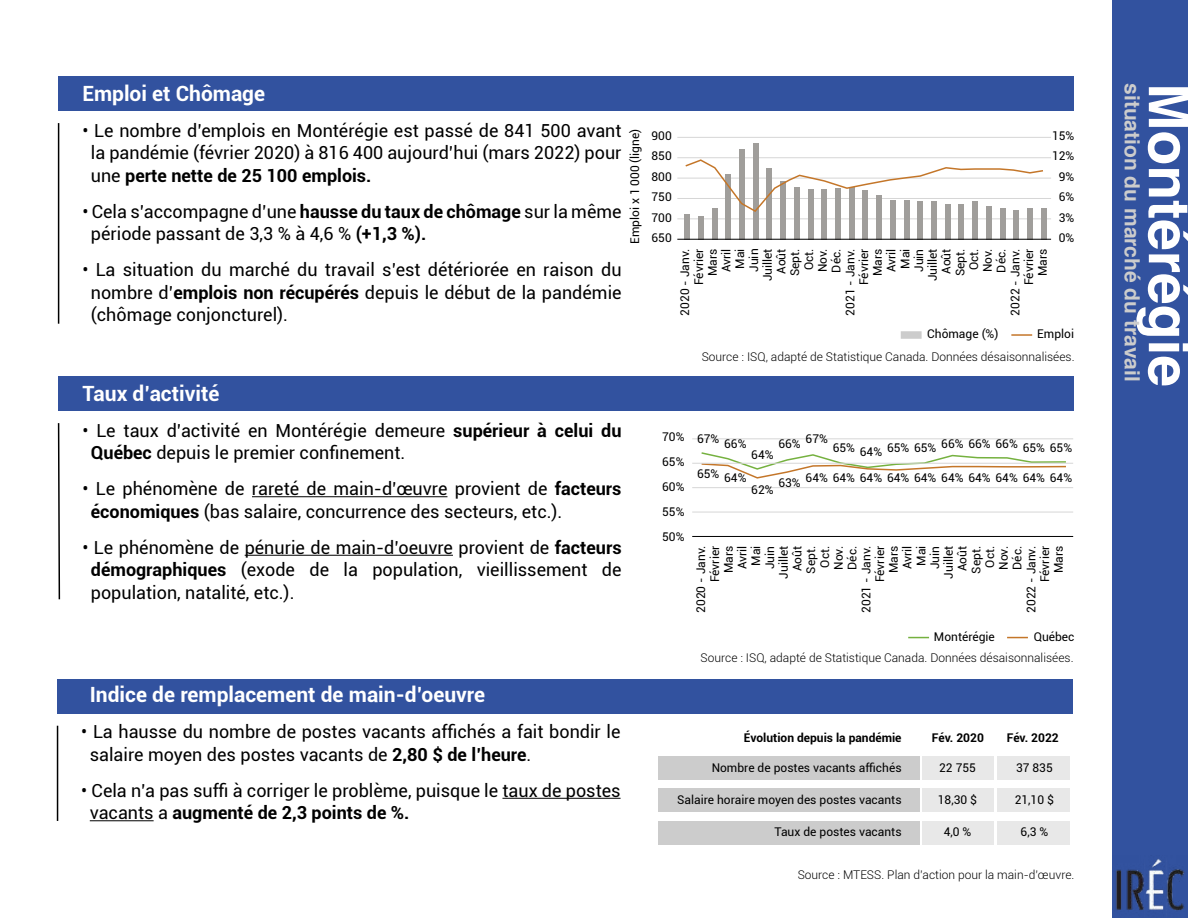
<style>
.page{position:relative;width:1188px;height:918px;background:#fff}
.page>*{position:absolute;margin:0;border:0;box-sizing:border-box;transform-origin:0 0}
.t1{font:700 57px "Helvetica";color:#fff}
.t2{font:700 21px "Roboto";color:#fff}
.t3{font:700 21px "Helvetica";color:#ccc}
.t4{font:18px/22.5px "Roboto";color:#000}
.t5{font:12px/13.8px "Roboto";color:#000;text-align:justify}
.t6{font:300 12px "Roboto";color:#000}
.t7{font:700 12px "Roboto";color:#000}
.s1{font-weight:700}
</style>
<div class="page">
<div style="left:658px;top:789px;width:262px;height:23px;background:#ccc"></div>
<div style="left:997px;top:789px;width:72px;height:23px;background:#e8e8e8"></div>
<div style="left:922px;top:789px;width:72px;height:23px;background:#e8e8e8"></div>
<div style="left:658px;top:756px;width:262px;height:23px;background:#ccc"></div>
<div style="left:997px;top:756px;width:72px;height:23px;background:#e8e8e8"></div>
<div style="left:922px;top:756px;width:72px;height:23px;background:#e8e8e8"></div>
<div style="left:658px;top:821px;width:262px;height:23px;background:#ccc"></div>
<div style="left:997px;top:821px;width:72px;height:23px;background:#e8e8e8"></div>
<div style="left:922px;top:821px;width:72px;height:23px;background:#e8e8e8"></div>
<div style="left:58px;top:77px;width:1015px;height:34px;background:#32529f"></div>
<div style="left:58px;top:377px;width:1015px;height:34px;background:#32529f"></div>
<div style="left:57px;top:679px;width:1015px;height:34px;background:#32529f"></div>
<hr style="left:252px;top:496px;width:195px;height:1px;background:#000">
<hr style="left:245px;top:555px;width:208px;height:1px;background:#000">
<hr style="left:502px;top:798px;width:119px;height:1px;background:#000">
<hr style="left:90px;top:820px;width:64px;height:1px;background:#000">
<hr style="left:58px;top:123px;width:1px;height:201px;background:#000">
<svg style="left:57px;top:423px;width:4px;height:177px"></svg>
<hr style="left:57px;top:726px;width:1px;height:95px;background:#000">
<div style="left:1112px;top:0;width:76px;height:918px;background:#32529f"></div>
<img style="left:1116px;top:859px;width:69px;height:52px">
<svg style="left:908px;top:637px;width:21px;height:1px"></svg>
<div style="left:901px;top:331px;width:21px;height:8px;background:#ccc"></div>
<svg style="left:1007px;top:637px;width:21px;height:1px"></svg>
<hr style="left:1011px;top:334px;width:21px;height:2px;background:#c47629">
<svg style="left:700px;top:452px;width:367px;height:27px"></svg>
<hr style="left:692px;top:438px;width:381px;height:1px;background:#d6d6d6">
<hr style="left:677px;top:137px;width:374px;height:1px;background:#d6d6d6">
<hr style="left:677px;top:157px;width:374px;height:1px;background:#d6d6d6">
<hr style="left:692px;top:487px;width:381px;height:1px;background:#d6d6d6">
<hr style="left:692px;top:463px;width:381px;height:1px;background:#d6d6d6">
<hr style="left:692px;top:512px;width:381px;height:1px;background:#d6d6d6">
<hr style="left:677px;top:198px;width:374px;height:1px;background:#d6d6d6">
<hr style="left:677px;top:218px;width:374px;height:1px;background:#d6d6d6">
<hr style="left:677px;top:178px;width:374px;height:1px;background:#d6d6d6">
<hr style="left:692px;top:536px;width:381px;height:1px;background:#000">
<div style="left:684px;top:215px;width:6px;height:25px;background:#a09e9b"></div>
<div style="left:698px;top:216px;width:6px;height:24px;background:#a09e9b"></div>
<div style="left:753px;top:143px;width:5px;height:97px;background:#a09e9b"></div>
<div style="left:808px;top:189px;width:5px;height:51px;background:#a09e9b"></div>
<div style="left:863px;top:190px;width:5px;height:50px;background:#a09e9b"></div>
<div style="left:917px;top:201px;width:6px;height:39px;background:#a09e9b"></div>
<div style="left:1000px;top:208px;width:5px;height:32px;background:#a09e9b"></div>
<div style="left:726px;top:174px;width:5px;height:66px;background:#a09e9b"></div>
<div style="left:780px;top:181px;width:6px;height:59px;background:#a09e9b"></div>
<div style="left:835px;top:188px;width:6px;height:52px;background:#a09e9b"></div>
<div style="left:890px;top:200px;width:6px;height:40px;background:#a09e9b"></div>
<div style="left:972px;top:201px;width:6px;height:39px;background:#a09e9b"></div>
<div style="left:945px;top:204px;width:5px;height:36px;background:#a09e9b"></div>
<div style="left:1027px;top:208px;width:6px;height:32px;background:#a09e9b"></div>
<div style="left:712px;top:208px;width:5px;height:32px;background:#a09e9b"></div>
<div style="left:767px;top:168px;width:5px;height:72px;background:#a09e9b"></div>
<div style="left:822px;top:190px;width:5px;height:50px;background:#a09e9b"></div>
<div style="left:876px;top:195px;width:6px;height:45px;background:#a09e9b"></div>
<div style="left:931px;top:201px;width:6px;height:39px;background:#a09e9b"></div>
<div style="left:1013px;top:210px;width:6px;height:30px;background:#a09e9b"></div>
<div style="left:739px;top:149px;width:6px;height:91px;background:#a09e9b"></div>
<div style="left:794px;top:187px;width:6px;height:53px;background:#a09e9b"></div>
<div style="left:849px;top:187px;width:5px;height:53px;background:#a09e9b"></div>
<div style="left:904px;top:200px;width:5px;height:40px;background:#a09e9b"></div>
<div style="left:986px;top:206px;width:6px;height:34px;background:#a09e9b"></div>
<div style="left:959px;top:204px;width:5px;height:36px;background:#a09e9b"></div>
<div style="left:1041px;top:208px;width:5px;height:32px;background:#a09e9b"></div>
<svg style="left:684px;top:159px;width:361px;height:54px"></svg>
<hr style="left:677px;top:239px;width:374px;height:1px;background:#000">
<p class="t2" style="left:82px;top:79px;width:184px">Emploi et Chômage</p>
<p class="t4" style="left:91px;top:119px;width:532px;text-align:justify;text-indent:-8px">• Le nombre d’emplois en Montérégie est passé de 841 500 avant la pandémie (février 2020) à 816 400 aujourd’hui (mars 2022) pour une <span class="s1">perte nette de 25 100 emplois.</span></p>
<p class="t4" style="left:91px;top:200px;width:532px;text-indent:-9px">• Cela s’accompagne d’une <span class="s1">hausse du taux de chômage</span> sur la même période passant de 3,3 % à 4,6 % <span class="s1">(+1,3 %).</span></p>
<p class="t4" style="left:91px;top:258px;width:532px;text-align:justify;text-indent:-8px">• La situation du marché du travail s’est détériorée en raison du nombre d’<span class="s1">emplois non récupérés</span> depuis le début de la pandémie (chômage conjoncturel).</p>
<p class="t5" style="left:628px;top:244px;width:117px;rotate:-90deg">Emploi x 1 000 (ligne)</p>
<p class="t2" style="left:82px;top:379px;width:138px">Taux d’activité</p>
<p class="t4" style="left:91px;top:419px;width:532px;text-indent:-8px">• Le taux d’activité en Montérégie demeure <span class="s1">supérieur à celui du<br>Québec</span> depuis le premier confinement.</p>
<p class="t4" style="left:91px;top:477px;width:532px;text-indent:-8px">• Le phénomène de rareté de main-d’œuvre provient de <span class="s1">facteurs économiques</span> (bas salaire, concurrence des secteurs, etc.).</p>
<p class="t4" style="left:91px;top:536px;width:532px;text-align:justify;text-indent:-9px">• Le phénomène de pénurie de main-d’oeuvre provient de <span class="s1">facteurs démographiques</span> (exode de la population, vieillissement de population, natalité, etc.).</p>
<p class="t2" style="left:90px;top:680px;width:397px">Indice de remplacement de main-d’oeuvre</p>
<p class="t4" style="left:90px;top:720px;width:532px;text-indent:-8px">• La hausse du nombre de postes vacants affichés a fait bondir le salaire moyen des postes vacants de <span class="s1">2,80 $ de l’heure</span>.</p>
<p class="t4" style="left:90px;top:779px;width:532px;text-indent:-9px">• Cela n’a pas suffi à corriger le problème, puisque le taux de postes vacants a <span class="s1">augmenté de 2,3 points de %.</span></p>
<p class="t5" style="left:651px;top:125px;width:22px;line-height:20.5px">900<br>850<br>800<br>750<br>700<br>650</p>
<p class="t5" style="left:1052px;top:125px;width:24px;line-height:20.5px;text-align:center">15%<br>12%<br>9%<br>6%<br>3%<br>0%</p>
<p class="t5" style="left:678px;top:316px;width:69px;text-align:right;rotate:-90deg">2020 - Janv.<br>Février<br>Mars<br>Avril<br>Mai<br>Juin<br>Juillet<br>Août<br>Sept.<br>Oct.<br>Nov.<br>Déc.<br>2021 - Janv.<br>Février<br>Mars<br>Avril<br>Mai<br>Juin<br>Juillet<br>Août<br>Sept.<br>Oct.<br>Nov.<br>Déc.<br>2022 - Janv.<br>Février<br>Mars</p>
<p class="t5" style="left:927px;top:327px;width:73px">Chômage (%)</p>
<p class="t5" style="left:1037px;top:327px;width:38px">Emploi</p>
<p class="t6" style="left:702px;top:349px;width:374px">Source : ISQ, adapté de Statistique Canada. Données désaisonnalisées.</p>
<p class="t5" style="left:662px;top:424px;width:24px;line-height:25px">70% 65% 60% 55% 50%</p>
<p class="t5" style="left:697px;top:432px;width:24px">67%</p>
<p class="t5" style="left:697px;top:466px;width:24px">65%</p>
<p class="t5" style="left:806px;top:432px;width:24px">67%</p>
<p class="t5" style="left:724px;top:436px;width:24px">66%</p>
<p class="t5" style="left:724px;top:470px;width:24px">64%</p>
<p class="t5" style="left:778px;top:436px;width:24px">66%</p>
<p class="t5" style="left:778px;top:476px;width:24px">63%</p>
<p class="t5" style="left:941px;top:436px;width:78px">66% 66% 66%</p>
<p class="t5" style="left:1023px;top:440px;width:51px">65% 65%</p>
<p class="t5" style="left:833px;top:440px;width:24px">65%</p>
<p class="t5" style="left:887px;top:440px;width:51px">65% 65%</p>
<p class="t5" style="left:806px;top:438px;width:268px;line-height:25.8px;text-indent:54px">64%<br>64% 64% 64% 64% 64% 64% 64% 64% 64% 64%</p>
<p class="t5" style="left:751px;top:448px;width:24px">64%</p>
<p class="t5" style="left:751px;top:482px;width:24px">62%</p>
<p class="t5" style="left:694px;top:613px;width:69px;text-align:right;rotate:-90deg">2020 - Janv.<br>Février<br>Mars<br>Avril<br>Mai<br>Juin<br>Juillet<br>Août<br>Sept.<br>Oct.<br>Nov.<br>Déc.<br>2021 - Janv.<br>Février<br>Mars<br>Avril<br>Mai<br>Juin<br>Juillet<br>Août<br>Sept.<br>Oct.<br>Nov.<br>Déc.<br>2022 - Janv.<br>Février<br>Mars</p>
<p class="t5" style="left:934px;top:629px;width:62px">Montérégie</p>
<p class="t5" style="left:1034px;top:629px;width:42px">Québec</p>
<p class="t6" style="left:701px;top:650px;width:374px">Source : ISQ, adapté de Statistique Canada. Données désaisonnalisées.</p>
<p class="t7" style="left:744px;top:729px;width:159px">Évolution depuis la pandémie</p>
<p class="t7" style="left:932px;top:729px;width:53px">Fév. 2020</p>
<p class="t7" style="left:1007px;top:729px;width:53px">Fév. 2022</p>
<p class="t5" style="left:712px;top:761px;width:191px">Nombre de postes vacants affichés</p>
<p class="t5" style="left:677px;top:793px;width:226px">Salaire horaire moyen des postes vacants</p>
<p class="t5" style="left:775px;top:825px;width:129px">Taux de postes vacants</p>
<p class="t5" style="left:939px;top:761px;width:38px">22 755</p>
<p class="t5" style="left:938px;top:793px;width:41px">18,30 $</p>
<p class="t5" style="left:944px;top:825px;width:29px">4,0 %</p>
<p class="t5" style="left:1016px;top:761px;width:38px">37 835</p>
<p class="t5" style="left:1015px;top:793px;width:41px">21,10 $</p>
<p class="t5" style="left:1021px;top:825px;width:29px">6,3 %</p>
<p class="t6" style="left:798px;top:866px;width:278px">Source : MTESS. Plan d’action pour la main-d’œuvre.</p>
<p class="t3" style="left:1149px;top:83px;width:300px;rotate:90deg">situation du marché du travail</p>
<h1 class="t1" style="left:1215px;top:83px;width:306px;rotate:90deg">Montérégie</h1>
</div>
